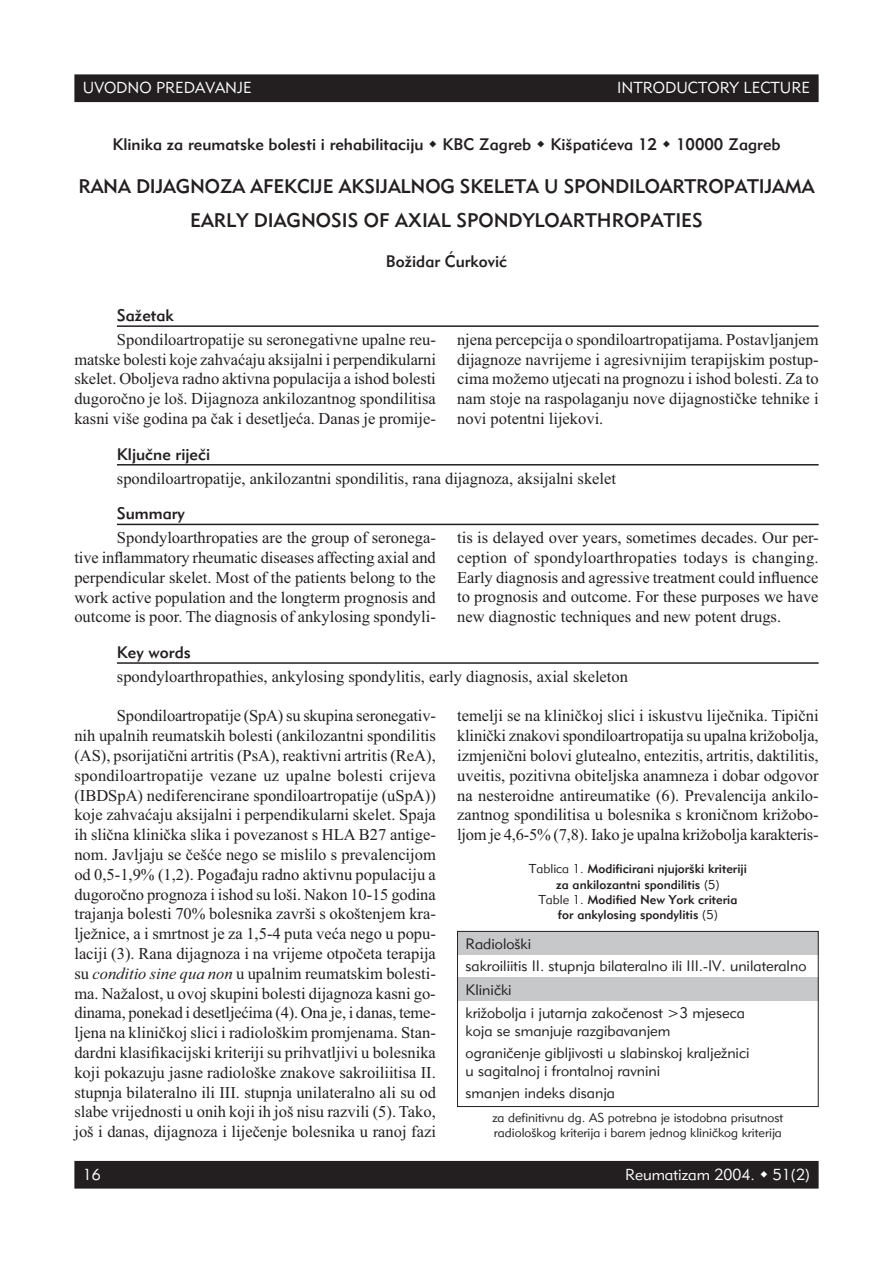
<style>
.page{position:relative;width:893px;height:1263px;background:#fff}
.page>*{position:absolute;margin:0;border:0;box-sizing:border-box;transform-origin:0 0}
.t1{font:19.5px/34.2px "Geometric 415 BT Medium A";letter-spacing:-.01em;color:#231f20;text-align:center}
.t2{font:16.5px/19.8px "Times New Roman";color:#231f20;text-align:justify}
.t3{font:16.5px "Geometric 415 BT Medium A";color:#231f20}
.t4{font:15.75px "Geometric 415 BT Lite A";color:#fff}
.t5{font:15px/22.4px "Geometric 415 BT Lite A";color:#231f20}
.t6{font:12.75px/15.3px "Geometric 415 BT Medium A";color:#231f20;text-align:center}
.t7{font:12.75px/15.3px "Geometric 415 BT Lite A";color:#231f20}
.s1{font-style:italic}
.s2{font-family:"Geometric 415 BT Lite A"}
</style>
<div class="page">
<div style="left:75px;top:1162px;width:743px;height:26px;background:#231f20"></div>
<div style="left:74px;top:1161px;width:745px;height:27px;border:2px solid #231f20"></div>
<hr style="left:117px;top:325px;width:702px;height:2px;background:#231f20">
<hr style="left:117px;top:464px;width:702px;height:1px;background:#231f20">
<hr style="left:117px;top:524px;width:702px;height:1px;background:#231f20">
<hr style="left:117px;top:662px;width:702px;height:2px;background:#231f20">
<div style="left:75px;top:75px;width:743px;height:26px;background:#231f20"></div>
<div style="left:74px;top:74px;width:745px;height:28px;border:2px solid #231f20"></div>
<div style="left:457px;top:931px;width:362px;height:23px;background:#c7c8ca"></div>
<div style="left:457px;top:977px;width:362px;height:23px;background:#c7c8ca"></div>
<div style="left:457px;top:931px;width:362px;height:176px;border:1px solid #231f20"></div>
<p class="t4" style="left:83px;top:78px;width:170px">UVODNO PREDAVANJE</p>
<p class="t4" style="left:617px;top:78px;width:194px">INTRODUCTORY LECTURE</p>
<p class="t3" style="left:112px;top:134px;width:670px">Klinika za reumatske bolesti i rehabilitaciju KBC Zagreb Kišpatićeva 12 10000 Zagreb</p>
<p class="t1" style="left:79px;top:169px;width:737px">RANA DIJAGNOZA AFEKCIJE AKSIJALNOG SKELETA U SPONDILOARTROPATIJAMA<br>EARLY DIAGNOSIS OF AXIAL SPONDYLOARTHROPATIES</p>
<p class="t3" style="left:386px;top:251px;width:123px">Božidar Ćurković</p>
<p class="t3" style="left:117px;top:305px;width:58px">Sažetak</p>
<p class="t2" style="left:74px;top:329px;width:363px;text-indent:43px">Spondiloartropatije su seronegativne upalne reu&shy;matske bolesti koje zahvaćaju aksijalni i perpendikularni skelet. Oboljeva radno aktivna populacija a ishod bolesti dugoročno je loš. Dijagnoza ankilozantnog spondilitisa kasni više godina pa čak i desetljeća. Danas je promije-</p>
<p class="t2" style="left:457px;top:329px;width:363px">njena percepcija o spondiloartropatijama. Postavljanjem dijagnoze navrijeme i agresivnijim terapijskim postup&shy;cima možemo utjecati na prognozu i ishod bolesti. Za to nam stoje na raspolaganju nove dijagnostičke tehnike i novi potentni lijekovi.</p>
<p class="t3" style="left:117px;top:444px;width:95px">Ključne riječi</p>
<p class="t2" style="left:117px;top:468px;width:501px">spondiloartropatije, ankilozantni spondilitis, rana dijagnoza, aksijalni skelet</p>
<p class="t3" style="left:117px;top:503px;width:70px">Summary</p>
<p class="t2" style="left:74px;top:527px;width:363px;text-indent:43px">Spondyloarthropaties are the group of seronega&shy;tive inflammatory rheumatic diseases affecting axial and perpendicular skelet. Most of the patients belong to the work active population and the longterm prognosis and outcome is poor. The diagnosis of ankylosing spondyli-</p>
<p class="t2" style="left:457px;top:527px;width:363px">tis is delayed over years, sometimes decades. Our per&shy;ception of spondyloarthropaties todays is changing.<br>Early diagnosis and agressive treatment could influence to prognosis and outcome. For these purposes we have new diagnostic techniques and new potent drugs.</p>
<p class="t3" style="left:117px;top:642px;width:76px">Key words</p>
<p class="t2" style="left:117px;top:666px;width:513px">spondyloarthropathies, ankylosing spondylitis, early diagnosis, axial skeleton</p>
<p class="t2" style="left:74px;top:706px;width:363px;text-indent:43px">Spondiloartropatije (SpA) su skupina seronegativ&shy;nih upalnih reumatskih bolesti (ankilozantni spondilitis (AS), psorijatični artritis (PsA), reaktivni artritis (ReA), spondiloartropatije vezane uz upalne bolesti crijeva (IBDSpA) nediferencirane spondiloartropatije (uSpA)) koje zahvaćaju aksijalni i perpendikularni skelet. Spaja ih slična klinička slika i povezanost s HLA B27 antige&shy;nom. Javljaju se češće nego se mislilo s prevalencijom od 0,5-1,9% (1,2). Pogađaju radno aktivnu populaciju a dugoročno prognoza i ishod su loši. Nakon 10-15 godina trajanja bolesti 70% bolesnika završi s okoštenjem kra&shy;lježnice, a i smrtnost je za 1,5-4 puta veća nego u popu&shy;laciji (3). Rana dijagnoza i na vrijeme otpočeta terapija su <span class="s1">conditio sine qua non</span> u upalnim reumatskim bolesti&shy;ma. Nažalost, u ovoj skupini bolesti dijagnoza kasni go&shy;dinama, ponekad i desetljećima (4). Ona je, i danas, teme&shy;ljena na kliničkoj slici i radiološkim promjenama. Stan&shy;dardni klasifikacijski kriteriji su prihvatljivi u bolesnika koji pokazuju jasne radiološke znakove sakroiliitisa II. stupnja bilateralno ili III. stupnja unilateralno ali su od slabe vrijednosti u onih koji ih još nisu razvili (5). Tako, još i danas, dijagnoza i liječenje bolesnika u ranoj fazi</p>
<p class="t2" style="left:457px;top:706px;width:363px">temelji se na kliničkoj slici i iskustvu liječnika. Tipični klinički znakovi spondiloartropatija su upalna križobolja, izmjenični bolovi glutealno, entezitis, artritis, daktilitis, uveitis, pozitivna obiteljska anamneza i dobar odgovor na nesteroidne antireumatike (6). Prevalencija ankilo&shy;zantnog spondilitisa u bolesnika s kroničnom križobo&shy;ljom je 4,6-5% (7,8). Iako je upalna križobolja karakteris-</p>
<p class="t6" style="left:529px;top:861px;width:219px"><span class="s2">Tablica 1.</span> Modificirani njujorški kriteriji za ankilozantni spondilitis <span class="s2">(5)<br>Table 1.</span> Modified New York criteria<br>for ankylosing spondylitis <span class="s2">(5)</span></p>
<p class="t5" style="left:466px;top:932px;width:342px">Radiološki<br>sakroiliitis II. stupnja bilateralno ili III.-IV. unilateralno</p>
<p class="t5" style="left:466px;top:979px;width:281px">Klinički<br>križobolja i jutarnja zakočenost &gt;3 mjeseca</p>
<p class="t5" style="left:466px;top:1019px;width:285px">koja se smanjuje razgibavanjem<br>ograničenje gibljivosti u slabinskoj kralježnici</p>
<p class="t5" style="left:466px;top:1059px;width:196px">u sagitalnoj i frontalnoj ravnini smanjen indeks disanja</p>
<p class="t7" style="left:492px;top:1110px;width:292px">za definitivnu dg. AS potrebna je istodobna prisutnost radiološkog kriterija i barem jednog kliničkog kriterija</p>
<p class="t4" style="left:83px;top:1164px;width:19px">16</p>
<p class="t4" style="left:625px;top:1164px;width:187px">Reumatizam 2004. 51(2)</p>
</div>
